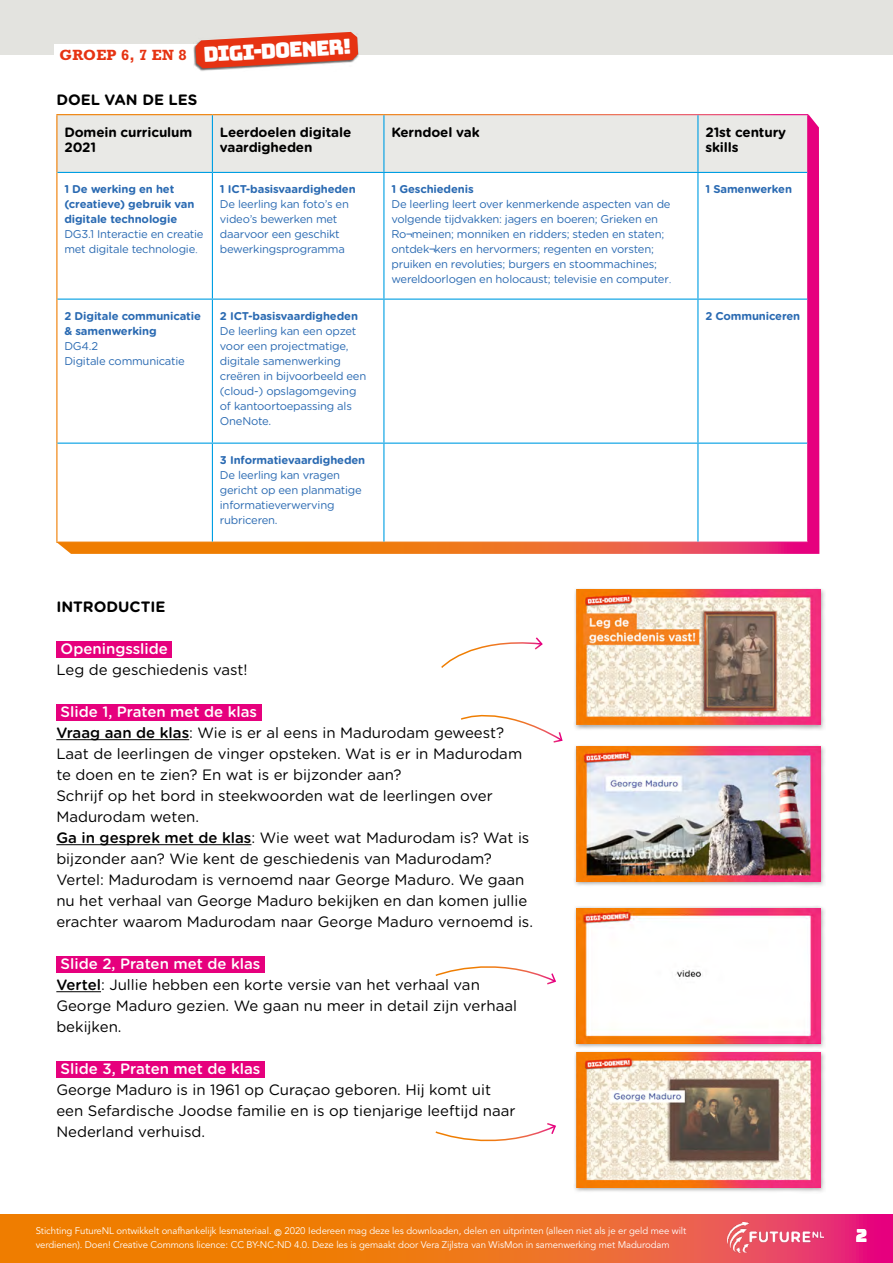
<style>
.page{position:relative;width:893px;height:1263px;background:#fff}
.page>*{position:absolute;margin:0;border:0;box-sizing:border-box;transform-origin:0 0}
.t1{font:20.85px "Bungee";color:#fff}
.t2{font:18px "Bungee";color:#fff}
.t3{font:15px/21px "Gotham Rounded";color:#000}
.t4{font:500 15px "Gotham Rounded";color:#fff}
.t5{font:700 15px "Gotham Rounded";color:#000}
.t6{font:700 15px "Rockwell Std";letter-spacing:.02em;color:#e63312}
.t7{font:700 13.5px/15px "Gotham Rounded";letter-spacing:-.01em;color:#000}
.t8{font:11.25px/15px "Gotham Rounded";letter-spacing:-.02em;color:#2a6ab2}
.t9{font:700 11.25px/15px "Gotham Rounded";letter-spacing:-.01em;color:#2a6ab2}
.t10{font:9.6px/13.5px "Avenir LT Std";letter-spacing:-.01em;color:#fff}
.s1{font-family:"Times New Roman"}
.s2{font-weight:500;color:#fff}
.s3{font-weight:500}
</style>
<div class="page">
<svg style="left:0;top:1214px;width:893px;height:49px;background:#ed6c22"></svg>
<div style="left:0;top:0;width:893px;height:55px;background:#e3e3df"></div>
<div style="left:54px;top:44px;width:161px;height:21px;background:#fff"></div>
<div style="left:194px;top:32px;width:165px;height:39px;background:#000;opacity:.6"></div>
<svg style="left:195px;top:32px;width:163px;height:36px"></svg>
<img style="left:727px;top:1222px;width:97px;height:31px">
<svg style="left:57px;top:115px;width:762px;height:439px;background:#ea454a"></svg>
<div style="left:56px;top:641px;width:116px;height:17px;background:#e6007d"></div>
<div style="left:56px;top:704px;width:205px;height:17px;background:#e6007d"></div>
<hr style="left:56px;top:739px;width:133px;height:1px;background:#000">
<hr style="left:56px;top:844px;width:195px;height:1px;background:#000">
<div style="left:56px;top:956px;width:209px;height:17px;background:#e6007d"></div>
<hr style="left:56px;top:991px;width:45px;height:1px;background:#000">
<div style="left:56px;top:1061px;width:209px;height:17px;background:#e6007d"></div>
<div style="left:57px;top:115px;width:750px;height:57px;background:#e9e9e6"></div>
<svg style="left:57px;top:173px;width:750px;height:369px"></svg>
<hr style="left:807px;top:115px;width:1px;height:57px;background:#fff">
<hr style="left:807px;top:172px;width:1px;height:127px;background:#fff">
<hr style="left:807px;top:299px;width:1px;height:144px;background:#fff">
<hr style="left:807px;top:443px;width:1px;height:99px;background:#fff">
<hr style="left:56px;top:542px;width:156px;height:1px;background:#fff">
<hr style="left:212px;top:542px;width:172px;height:1px;background:#fff">
<hr style="left:384px;top:542px;width:314px;height:1px;background:#fff">
<hr style="left:698px;top:542px;width:110px;height:1px;background:#fff">
<hr style="left:212px;top:115px;width:1px;height:57px;background:#009fe3">
<hr style="left:383px;top:115px;width:1px;height:57px;background:#009fe3">
<hr style="left:697px;top:115px;width:1px;height:57px;background:#009fe3">
<hr style="left:57px;top:172px;width:155px;height:1px;background:#009fe3">
<hr style="left:212px;top:172px;width:172px;height:1px;background:#009fe3">
<hr style="left:212px;top:173px;width:1px;height:126px;background:#009fe3">
<hr style="left:384px;top:172px;width:314px;height:1px;background:#009fe3">
<hr style="left:383px;top:173px;width:1px;height:126px;background:#009fe3">
<hr style="left:698px;top:172px;width:109px;height:1px;background:#009fe3">
<hr style="left:697px;top:173px;width:1px;height:126px;background:#009fe3">
<hr style="left:57px;top:299px;width:155px;height:1px;background:#009fe3">
<hr style="left:212px;top:299px;width:172px;height:1px;background:#009fe3">
<hr style="left:212px;top:300px;width:1px;height:143px;background:#009fe3">
<hr style="left:384px;top:299px;width:314px;height:1px;background:#009fe3">
<hr style="left:383px;top:300px;width:1px;height:143px;background:#009fe3">
<hr style="left:698px;top:299px;width:109px;height:1px;background:#009fe3">
<hr style="left:697px;top:300px;width:1px;height:143px;background:#009fe3">
<hr style="left:57px;top:443px;width:155px;height:1px;background:#009fe3">
<hr style="left:212px;top:443px;width:172px;height:1px;background:#009fe3">
<hr style="left:212px;top:444px;width:1px;height:98px;background:#009fe3">
<hr style="left:384px;top:443px;width:314px;height:1px;background:#009fe3">
<hr style="left:383px;top:444px;width:1px;height:98px;background:#009fe3">
<hr style="left:698px;top:443px;width:109px;height:1px;background:#009fe3">
<hr style="left:697px;top:444px;width:1px;height:98px;background:#009fe3">
<div style="left:574px;top:906px;width:252px;height:143px;background:#000;opacity:.35"></div>
<img style="left:576px;top:908px;width:244px;height:135px">
<div style="left:574px;top:1050px;width:252px;height:143px;background:#000;opacity:.35"></div>
<img style="left:576px;top:1052px;width:244px;height:136px">
<div style="left:574px;top:744px;width:252px;height:143px;background:#000;opacity:.35"></div>
<img style="left:576px;top:746px;width:244px;height:136px">
<div style="left:574px;top:587px;width:252px;height:143px;background:#000;opacity:.35"></div>
<img style="left:576px;top:590px;width:244px;height:135px">
<svg style="left:435px;top:966px;width:121px;height:19px"></svg>
<svg style="left:435px;top:1123px;width:121px;height:19px"></svg>
<svg style="left:461px;top:714px;width:102px;height:29px"></svg>
<svg style="left:441px;top:637px;width:102px;height:31px"></svg>
<p class="t6" style="left:59px;top:46px;width:129px">GROEP 6, 7 EN 8</p>
<h1 class="t1" style="left:203px;top:42px;width:150px;rotate:-3deg">digi-doener!</h1>
<p class="t5" style="left:56px;top:89px;width:143px">DOEL VAN DE LES</p>
<p class="t7" style="left:64px;top:125px;width:129px">Domein curriculum<br>2021</p>
<p class="t7" style="left:220px;top:125px;width:133px">Leerdoelen digitale vaardigheden</p>
<p class="t7" style="left:391px;top:125px;width:90px">Kerndoel vak</p>
<p class="t7" style="left:705px;top:125px;width:82px">21st century skills</p>
<p class="t9" style="left:64px;top:181px;width:132px">1 De werking en het (creatieve) gebruik van digitale technologie</p>
<p class="t8" style="left:64px;top:226px;width:141px">DG3.1 Interactie en creatie met digitale technologie<span class="s1">.</span></p>
<p class="t9" style="left:705px;top:181px;width:88px">1 Samenwerken</p>
<p class="t9" style="left:391px;top:181px;width:84px">1 Geschiedenis</p>
<p class="t8" style="left:391px;top:196px;width:282px">De leerling leert over kenmerkende aspecten van de volgende tijdvakken: jagers en boeren; Grieken en Ro¬meinen; monniken en ridders; steden en staten; ontdek¬kers en hervormers; regenten en vorsten; pruiken en revoluties; burgers en stoommachines; wereldoorlogen en holocaust; televisie en computer<span class="s1">.</span></p>
<p class="t9" style="left:220px;top:181px;width:137px">1 ICT-basisvaardigheden</p>
<p class="t8" style="left:220px;top:196px;width:131px">De leerling kan foto’s en video’s bewerken met daarvoor een geschikt bewerkingsprogramma</p>
<p class="t9" style="left:64px;top:308px;width:138px">2 Digitale communicatie &amp; samenwerking</p>
<p class="t8" style="left:64px;top:338px;width:122px">DG4.2<br>Digitale communicatie</p>
<p class="t9" style="left:220px;top:308px;width:140px">2 ICT-basisvaardigheden</p>
<p class="t8" style="left:220px;top:323px;width:148px">De leerling kan een opzet voor een projectmatige, digitale samenwerking creëren in bijvoorbeeld een (cloud-) opslagomgeving of kantoortoepassing als<br>OneNote.</p>
<p class="t9" style="left:220px;top:452px;width:147px">3 Informatievaardigheden</p>
<p class="t8" style="left:220px;top:467px;width:143px">De leerling kan vragen gericht op een planmatige informatieverwerving rubriceren.</p>
<p class="t5" style="left:56px;top:596px;width:111px">INTRODUCTIE</p>
<p class="t4" style="left:61px;top:638px;width:109px">Openingsslide</p>
<p class="t3" style="left:56px;top:659px;width:193px">Leg de geschiedenis vast!</p>
<p class="t3" style="left:56px;top:701px;width:478px"><span class="s2">Slide 1, Praten met de klas<br></span><span class="s3">Vraag aan de klas</span>: Wie is er al eens in Madurodam geweest?<br>Laat de leerlingen de vinger opsteken. Wat is er in Madurodam te doen en te zien? En wat is er bijzonder aan?<br>Schrijf op het bord in steekwoorden wat de leerlingen over Madurodam weten.<br><span class="s3">Ga in gesprek met de klas</span>: Wie weet wat Madurodam is? Wat is bijzonder aan? Wie kent de geschiedenis van Madurodam?<br>Vertel: Madurodam is vernoemd naar George Maduro. We gaan nu het verhaal van George Maduro bekijken en dan komen jullie erachter waarom Madurodam naar George Maduro vernoemd is.</p>
<p class="t3" style="left:56px;top:953px;width:462px"><span class="s2">Slide 2, Praten met de klas<br></span><span class="s3">Vertel</span>: Jullie hebben een korte versie van het verhaal van George Maduro gezien. We gaan nu meer in detail zijn verhaal bekijken.</p>
<p class="t4" style="left:61px;top:1058px;width:201px">Slide 3, Praten met de klas</p>
<p class="t3" style="left:56px;top:1079px;width:461px">George Maduro is in 1961 op Curaçao geboren. Hij komt uit een Sefardische Joodse familie en is op tienjarige leeftijd naar<br>Nederland verhuisd.</p>
<p class="t9" style="left:705px;top:308px;width:96px">2 Communiceren</p>
<p class="t10" style="left:36px;top:1225px;width:652px">Stichting FutureNL ontwikkelt onafhankelijk lesmateriaal. <span class="s3">©</span> 2020 Iedereen mag deze les downloaden, delen en uitprinten (alleen niet als je er geld mee wilt verdienen). Doen! Creative Commons licence: CC BY-NC-ND 4.0. Deze les is gemaakt door Vera Zijlstra van WisMon in samenwerking met Madurodam</p>
<p class="t2" style="left:856px;top:1225px;width:13px">2</p>
</div>
